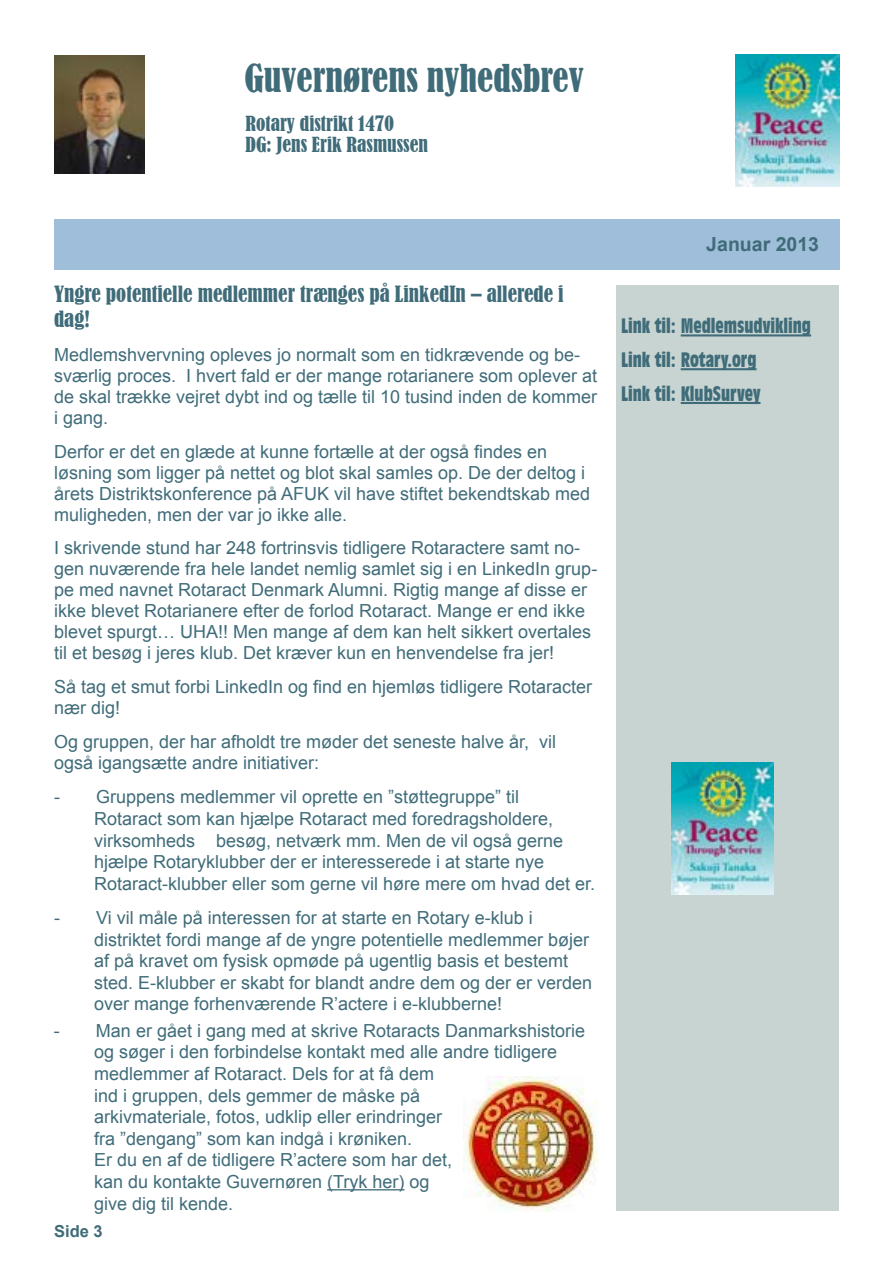
<style>
.page{position:relative;width:893px;height:1263px;background:#fff}
.page>*{position:absolute;margin:0;border:0;box-sizing:border-box;transform-origin:0 0}
.t1{font:condensed 36px "Bernard";color:#406c79}
.t2{font:condensed 21px/25.2px "Bernard";color:#406c79}
.t3{font:700 condensed 19.5px/33.8px "Incised 901 BT";color:#406c79}
.t4{font:condensed 19.5px/21px "Bernard";color:#406c79}
.t5{font:700 19.5px "Arial";color:#406c79}
.t6{font:18px/21.6px "Arial";color:#406c79}
.t7{font:700 16.5px "Arial";color:#406c79}
</style>
<div class="page">
<img style="left:736px;top:54px;width:104px;height:132px">
<img style="left:55px;top:56px;width:89px;height:118px">
<div style="left:54px;top:219px;width:786px;height:50px;background:#9fbed9"></div>
<div style="left:616px;top:286px;width:222px;height:925px;background:#c7d4d2"></div>
<hr style="left:327px;top:1189px;width:77px;height:1px;background:#406c79">
<hr style="left:681px;top:334px;width:130px;height:2px;background:#406c79">
<hr style="left:681px;top:368px;width:75px;height:2px;background:#406c79">
<hr style="left:681px;top:402px;width:79px;height:2px;background:#406c79">
<img style="left:671px;top:762px;width:103px;height:132px">
<img style="left:464px;top:1077px;width:135px;height:135px">
<h1 class="t1" style="left:244px;top:57px;width:341px">Guvernørens nyhedsbrev</h1>
<p class="t4" style="left:245px;top:113px;width:184px">Rotary distrikt 1470<br>DG: Jens Erik Rasmussen</p>
<p class="t2" style="left:54px;top:281px;width:511px">Yngre potentielle medlemmer trænges på LinkedIn – allerede i dag!</p>
<p class="t6" style="left:54px;top:344px;width:545px;line-height:21px">Medlemshvervning opleves jo normalt som en tidkrævende og be&shy;sværlig proces. I hvert fald er der mange rotarianere som oplever at de skal trække vejret dybt ind og tælle til 10 tusind inden de kommer i gang.</p>
<p class="t6" style="left:54px;top:441px;width:538px;line-height:21px">Derfor er det en glæde at kunne fortælle at der også findes en løsning som ligger på nettet og blot skal samles op. De der deltog i årets Distriktskonference på AFUK vil have stiftet bekendtskab med muligheden, men der var jo ikke alle.</p>
<p class="t6" style="left:54px;top:537px;width:545px;line-height:21px">I skrivende stund har 248 fortrinsvis tidligere Rotaractere samt no&shy;gen nuværende fra hele landet nemlig samlet sig i en LinkedIn grup&shy;pe med navnet Rotaract Denmark Alumni. Rigtig mange af disse er ikke blevet Rotarianere efter de forlod Rotaract. Mange er end ikke blevet spurgt… UHA!! Men mange af dem kan helt sikkert overtales til et besøg i jeres klub. Det kræver kun en henvendelse fra jer!</p>
<p class="t6" style="left:54px;top:676px;width:540px;line-height:21px">Så tag et smut forbi LinkedIn og find en hjemløs tidligere Rotaracter nær dig!</p>
<p class="t6" style="left:54px;top:731px;width:504px;line-height:21px">Og gruppen, der har afholdt tre møder det seneste halve år, vil også igangsætte andre initiativer:</p>
<p class="t6" style="left:94px;top:786px;width:503px;text-indent:-40px">- Gruppens medlemmer vil oprette en ”støttegruppe” til<br>Rotaract som kan hjælpe Rotaract med foredragsholdere, virksomheds besøg, netværk mm. Men de vil også gerne hjælpe Rotaryklubber der er interesserede i at starte nye Rotaract-klubber eller som gerne vil høre mere om hvad det er.</p>
<p class="t6" style="left:94px;top:907px;width:500px;text-indent:-40px">- Vi vil måle på interessen for at starte en Rotary e-klub i distriktet fordi mange af de yngre potentielle medlemmer bøjer af på kravet om fysisk opmøde på ugentlig basis et bestemt sted. E-klubber er skabt for blandt andre dem og der er verden over mange forhenværende R’actere i e-klubberne!</p>
<p class="t6" style="left:94px;top:1019px;width:493px;text-indent:-40px">- Man er gået i gang med at skrive Rotaracts Danmarkshistorie og søger i den forbindelse kontakt med alle andre tidligere medlemmer af Rotaract. Dels for at få dem<br>ind i gruppen, dels gemmer de måske på<br>arkivmateriale, fotos, udklip eller erindringer<br>fra ”dengang” som kan indgå i krøniken.<br>Er du en af de tidligere R’actere som har det,<br>kan du kontakte Guvernøren (Tryk her) og<br>give dig til kende.</p>
<p class="t7" style="left:54px;top:1219px;width:50px">Side 3</p>
<p class="t5" style="left:706px;top:230px;width:114px">Januar 2013</p>
<p class="t3" style="left:621px;top:309px;width:191px">Link til: Medlemsudvikling<br>Link til: Rotary.org<br>Link til: KlubSurvey</p>
</div>
